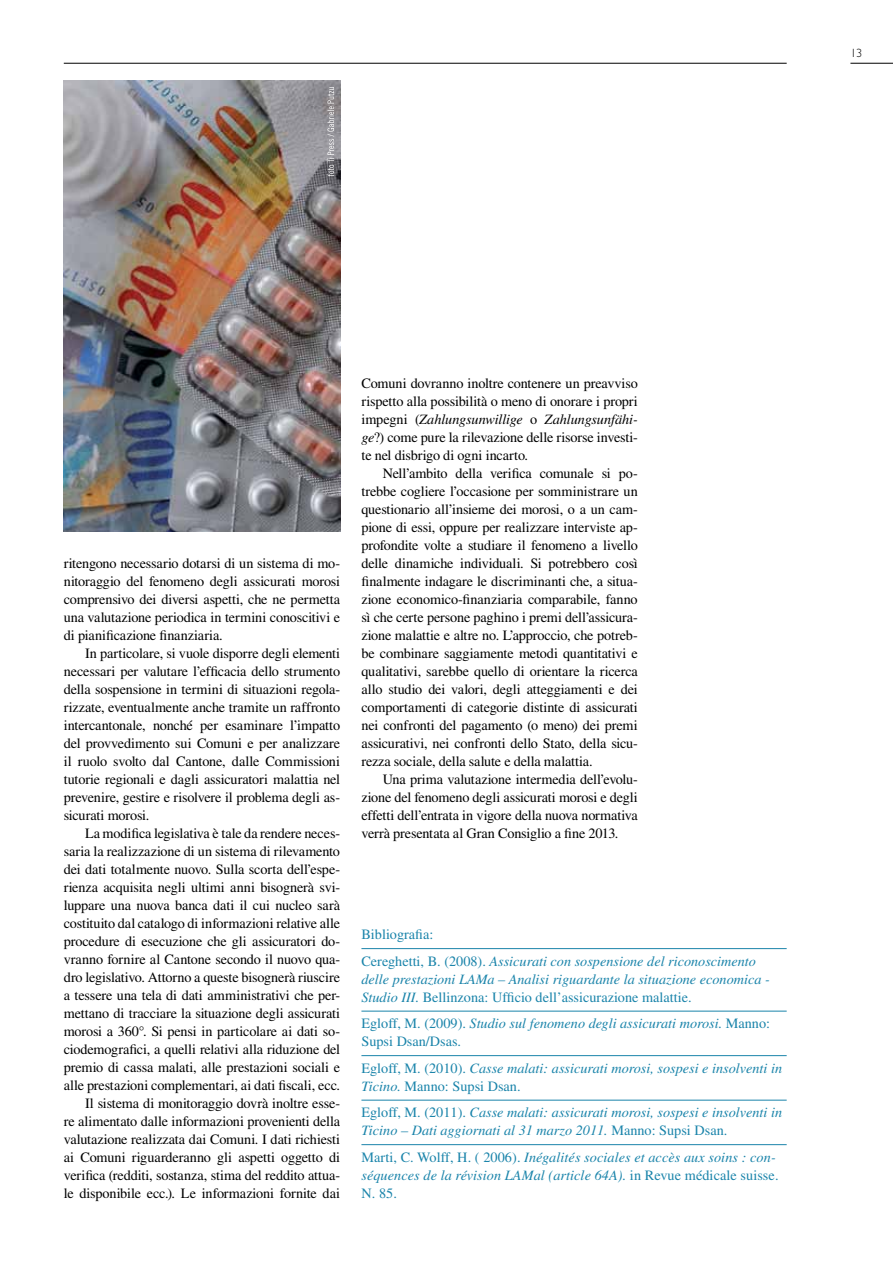
<style>
.page{position:relative;width:893px;height:1263px;background:#fff}
.page>*{position:absolute;margin:0;border:0;box-sizing:border-box;transform-origin:0 0}
.t1{font:14.25px/18px "Times LT Std";letter-spacing:-.01em;color:#000;text-align:justify}
.t2{font:italic 14.25px/18px "Times LT Std";color:#1a84aa}
.t3{font:300 12px "Gill Sans MT Std";color:#000}
.s1{font-style:italic}
.s2{font-style:normal}
</style>
<div class="page">
<hr style="left:64px;top:63px;width:723px;height:1px;background:#000">
<hr style="left:850px;top:63px;width:43px;height:1px;background:#000">
<hr style="left:361px;top:948px;width:426px;height:1px;background:#1a84aa">
<hr style="left:361px;top:1011px;width:426px;height:1px;background:#1a84aa">
<hr style="left:361px;top:1055px;width:426px;height:1px;background:#1a84aa">
<hr style="left:361px;top:1100px;width:426px;height:1px;background:#1a84aa">
<hr style="left:361px;top:1144px;width:426px;height:1px;background:#1a84aa">
<img style="left:64px;top:81px;width:276px;height:450px">
<svg style="left:327px;top:87px;width:7px;height:89px"></svg>
<p class="t3" style="left:850px;top:46px;width:13px">13</p>
<p class="t1" style="left:64px;top:554px;width:278px">ritengono necessario dotarsi di un sistema di mo&shy;nitoraggio del fenomeno degli assicurati morosi comprensivo dei diversi aspetti, che ne permetta una valutazione periodica in termini conoscitivi e di pianificazione finanziaria.</p>
<p class="t1" style="left:64px;top:644px;width:278px;text-indent:21px">In particolare, si vuole disporre degli elementi necessari per valutare l’efficacia dello strumento della sospensione in termini di situazioni regola&shy;rizzate, eventualmente anche tramite un raffronto intercantonale, nonché per esaminare l’impatto del provvedimento sui Comuni e per analizzare il ruolo svolto dal Cantone, dalle Commissioni tutorie regionali e dagli assicuratori malattia nel prevenire, gestire e risolvere il problema degli as&shy;sicurati morosi.</p>
<p class="t1" style="left:64px;top:824px;width:278px;text-align:right">La modifica legislativa è tale da rendere neces&shy;saria la realizzazione di un sistema di rilevamento dei dati totalmente nuovo. Sulla scorta dell’espe&shy;rienza acquisita negli ultimi anni bisognerà svi&shy;luppare una nuova banca dati il cui nucleo sarà costituito dal catalogo di informazioni relative alle procedure di esecuzione che gli assicuratori do&shy;vranno fornire al Cantone secondo il nuovo qua&shy;dro legislativo. Attorno a queste bisognerà riuscire a tessere una tela di dati amministrativi che per&shy;mettano di tracciare la situazione degli assicurati morosi a 360°. Si pensi in particolare ai dati so&shy;ciodemografici, a quelli relativi alla riduzione del premio di cassa malati, alle prestazioni sociali e alle prestazioni complementari, ai dati fiscali, ecc.<br>Il sistema di monitoraggio dovrà inoltre esse-<br>re alimentato dalle informazioni provenienti della valutazione realizzata dai Comuni. I dati richiesti ai Comuni riguarderanno gli aspetti oggetto di verifica (redditi, sostanza, stima del reddito attua&shy;le disponibile ecc.). Le informazioni fornite dai</p>
<p class="t1" style="left:361px;top:374px;width:278px">Comuni dovranno inoltre contenere un preavviso rispetto alla possibilità o meno di onorare i propri impegni (<span class="s1">Zahlungsunwillige</span> o <span class="s1">Zahlungsunfähi&shy;ge</span>?) come pure la rilevazione delle risorse investi&shy;te nel disbrigo di ogni incarto.</p>
<p class="t1" style="left:361px;top:464px;width:278px;text-indent:21px">Nell’ambito della verifica comunale si po&shy;trebbe cogliere l’occasione per somministrare un questionario all’insieme dei morosi, o a un cam&shy;pione di essi, oppure per realizzare interviste ap&shy;profondite volte a studiare il fenomeno a livello delle dinamiche individuali. Si potrebbero così finalmente indagare le discriminanti che, a situa&shy;zione economico-finanziaria comparabile, fanno sì che certe persone paghino i premi dell’assicura&shy;zione malattie e altre no. L’approccio, che potreb&shy;be combinare saggiamente metodi quantitativi e qualitativi, sarebbe quello di orientare la ricerca allo studio dei valori, degli atteggiamenti e dei comportamenti di categorie distinte di assicurati nei confronti del pagamento (o meno) dei premi assicurativi, nei confronti dello Stato, della sicu&shy;rezza sociale, della salute e della malattia.</p>
<p class="t1" style="left:361px;top:770px;width:278px;text-indent:21px">Una prima valutazione intermedia dell’evolu&shy;zione del fenomeno degli assicurati morosi e degli effetti dell’entrata in vigore della nuova normativa verrà presentata al Gran Consiglio a fine 2013.</p>
<p class="t2" style="left:361px;top:921px;width:396px;line-height:26.5px"><span class="s2">Bibliografia:<br>Cereghetti, B. (2008).</span> Assicurati con sospensione del riconoscimento</p>
<p class="t2" style="left:361px;top:970px;width:410px">delle prestazioni LAMa – Analisi riguardante la situazione economica -<br>Studio III. <span class="s2">Bellinzona: Ufficio dell’assicurazione malattie.</span></p>
<p class="t2" style="left:361px;top:1015px;width:410px"><span class="s2">Egloff, M. (2009).</span> Studio sul fenomeno degli assicurati morosi. <span class="s2">Manno:<br>Supsi Dsan/Dsas.</span></p>
<p class="t2" style="left:361px;top:1059px;width:422px"><span class="s2">Egloff, M. (2010).</span> Casse malati: assicurati morosi, sospesi e insolventi in<br>Ticino. <span class="s2">Manno: Supsi Dsan.</span></p>
<p class="t2" style="left:361px;top:1104px;width:422px"><span class="s2">Egloff, M. (2011).</span> Casse malati: assicurati morosi, sospesi e insolventi in<br>Ticino – Dati aggiornati al 31 marzo 2011. <span class="s2">Manno: Supsi Dsan.</span></p>
<p class="t2" style="left:361px;top:1148px;width:419px"><span class="s2">Marti, C. Wolff, H. ( 2006).</span> Inégalités sociales et accès aux soins : con&shy;séquences de la révision LAMal (article 64A). <span class="s2">in Revue médicale suisse.<br>N. 85.</span></p>
</div>
